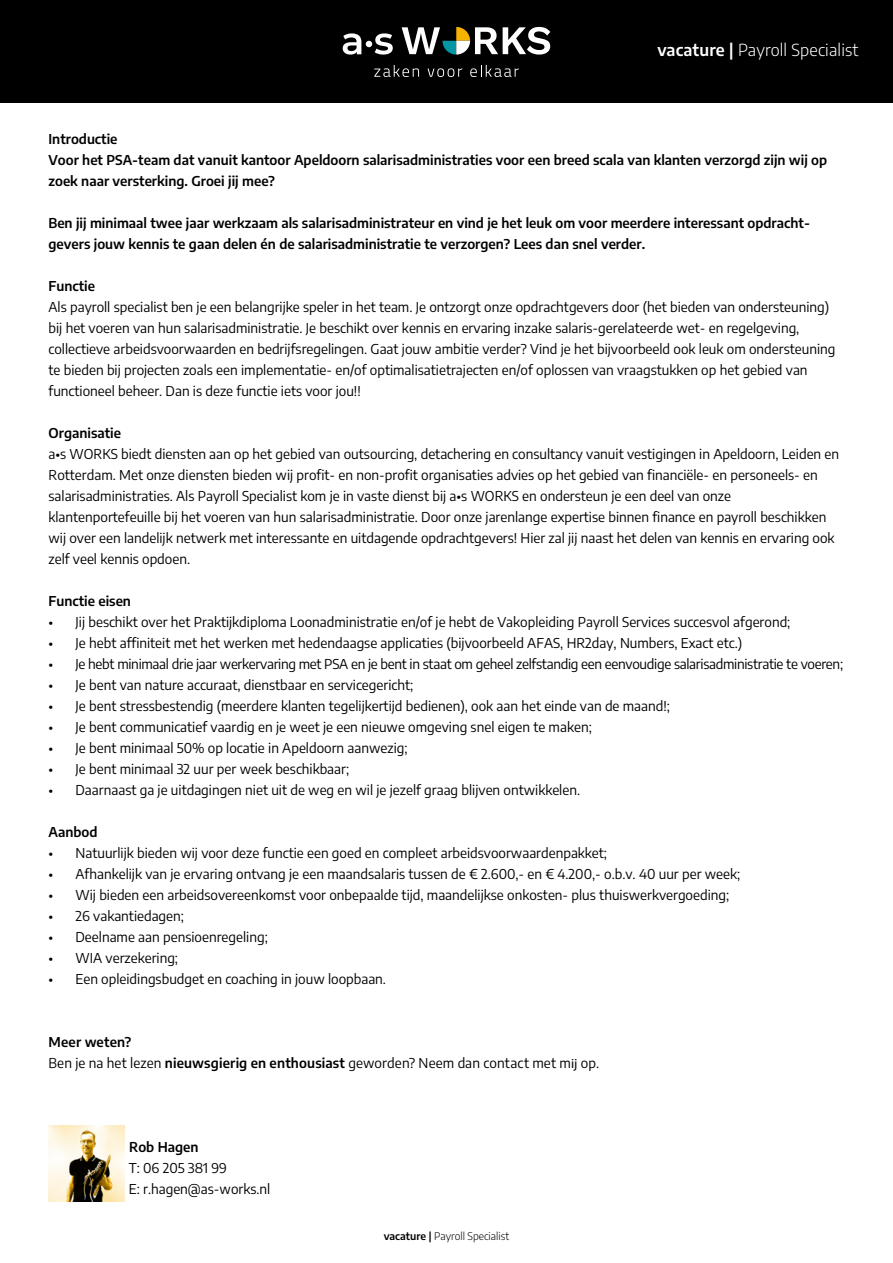
<style>
.page{position:relative;width:893px;height:1263px;background:#fff}
.page>*{position:absolute;margin:0;border:0;box-sizing:border-box;transform-origin:0 0}
.t1{font:300 16.5px "Encode Sans";letter-spacing:.01em;color:#fff}
.t2{font:13.5px/21px "Encode Sans";color:#000}
.t3{font:600 13.5px/21px "Encode Sans";color:#000}
.t4{font:13.5px "Encode Sans";letter-spacing:-.02em;color:#000}
.t5{font:300 10.5px "Encode Sans";color:#000}
.s1{font-weight:600}
.s2{font-family:"Myriad Pro"}
</style>
<div class="page">
<div style="left:0;top:0;width:893px;height:103px;background:#000"></div>
<svg style="left:374px;top:65px;width:45px;height:12px"></svg>
<svg style="left:428px;top:68px;width:34px;height:9px"></svg>
<svg style="left:470px;top:65px;width:49px;height:12px"></svg>
<svg style="left:402px;top:27px;width:148px;height:28px"></svg>
<svg style="left:343px;top:33px;width:50px;height:22px"></svg>
<img style="left:49px;top:1126px;width:75px;height:75px">
<p class="t1" style="left:657px;top:38px;width:202px"><span class="s1">vacature |</span> Payroll Specialist</p>
<p class="t3" style="left:49px;top:128px;width:780px">Introductie<br>Voor het PSA-team dat vanuit kantoor Apeldoorn salarisadministraties voor een breed scala van klanten verzorgd zijn wij op zoek naar versterking. Groei jij mee?</p>
<p class="t3" style="left:49px;top:212px;width:763px">Ben jij minimaal twee jaar werkzaam als salarisadministrateur en vind je het leuk om voor meerdere interessant opdracht&shy;gevers jouw kennis te gaan delen én de salarisadministratie te verzorgen? Lees dan snel verder.</p>
<p class="t3" style="left:49px;top:275px;width:48px">Functie</p>
<p class="t2" style="left:49px;top:296px;width:788px">Als payroll specialist ben je een belangrijke speler in het team. Je ontzorgt onze opdrachtgevers door (het bieden van ondersteuning) bij het voeren van hun salarisadministratie. Je beschikt over kennis en ervaring inzake salaris-gerelateerde wet- en regelgeving, collectieve arbeidsvoorwaarden en bedrijfsregelingen. Gaat jouw ambitie verder? Vind je het bijvoorbeeld ook leuk om ondersteuning te bieden bij projecten zoals een implementatie- en/of optimalisatietrajecten en/of oplossen van vraagstukken op het gebied van functioneel beheer. Dan is deze functie iets voor jou!!</p>
<p class="t3" style="left:49px;top:422px;width:74px">Organisatie</p>
<p class="t2" style="left:49px;top:443px;width:792px">a•s WORKS biedt diensten aan op het gebied van outsourcing, detachering en consultancy vanuit vestigingen in Apeldoorn, Leiden en Rotterdam. Met onze diensten bieden wij profit- en non-profit organisaties advies op het gebied van financiële- en personeels- en salarisadministraties. Als Payroll Specialist kom je in vaste dienst bij a•s WORKS en ondersteun je een deel van onze klantenportefeuille bij het voeren van hun salarisadministratie. Door onze jarenlange expertise binnen finance en payroll beschikken wij over een landelijk netwerk met interessante en uitdagende opdrachtgevers! Hier zal jij naast het delen van kennis en ervaring ook zelf veel kennis opdoen.</p>
<p class="t3" style="left:49px;top:590px;width:84px">Functie eisen</p>
<p class="t2" style="left:49px;top:611px;width:743px">• Jij beschikt over het Praktijkdiploma Loonadministratie en/of je hebt de Vakopleiding Payroll Services succesvol afgerond;</p>
<p class="t2" style="left:49px;top:632px;width:695px">• Je hebt affiniteit met het werken met hedendaagse applicaties (bijvoorbeeld AFAS, HR2day, Numbers, Exact etc.)</p>
<p class="t4" style="left:49px;top:654px;width:796px">• Je hebt minimaal drie jaar werkervaring met PSA en je bent in staat om geheel zelfstandig een eenvoudige salarisadministratie te voeren;</p>
<p class="t2" style="left:49px;top:674px;width:366px">• Je bent van nature accuraat, dienstbaar en servicegericht;</p>
<p class="t2" style="left:49px;top:695px;width:623px">• Je bent stressbestendig (meerdere klanten tegelijkertijd bedienen), ook aan het einde van de maand!;</p>
<p class="t2" style="left:49px;top:716px;width:545px">• Je bent communicatief vaardig en je weet je een nieuwe omgeving snel eigen te maken;</p>
<p class="t2" style="left:49px;top:737px;width:361px">• Je bent minimaal 50% op locatie in Apeldoorn aanwezig;</p>
<p class="t2" style="left:49px;top:758px;width:302px">• Je bent minimaal 32 uur per week beschikbaar;</p>
<p class="t2" style="left:49px;top:779px;width:533px">• Daarnaast ga je uitdagingen niet uit de weg en wil je jezelf graag blijven ontwikkelen.</p>
<p class="t3" style="left:49px;top:821px;width:50px">Aanbod</p>
<p class="t2" style="left:49px;top:842px;width:560px">• Natuurlijk bieden wij voor deze functie een goed en compleet arbeidsvoorwaardenpakket;</p>
<p class="t2" style="left:49px;top:863px;width:693px">• Afhankelijk van je ervaring ontvang je een maandsalaris tussen de € 2.600,- en € 4.200,- o.b.v. 40 uur per week;</p>
<p class="t2" style="left:49px;top:884px;width:682px">• Wij bieden een arbeidsovereenkomst voor onbepaalde tijd, maandelijkse onkosten- plus thuiswerkvergoeding;</p>
<p class="t2" style="left:49px;top:905px;width:137px">• 26 vakantiedagen;</p>
<p class="t2" style="left:49px;top:926px;width:221px">• Deelname aan pensioenregeling;</p>
<p class="t2" style="left:49px;top:947px;width:131px">• WIA verzekering;</p>
<p class="t2" style="left:49px;top:968px;width:339px">• Een opleidingsbudget en coaching in jouw loopbaan.</p>
<p class="t2" style="left:49px;top:1031px;width:552px"><span class="s1">Meer weten?<br></span>Ben je na het lezen <span class="s1">nieuwsgierig en enthousiast</span> geworden? Neem dan contact met m<span class="s2">ij</span> op.</p>
<p class="t3" style="left:129px;top:1136px;width:71px">Rob Hagen</p>
<p class="t2" style="left:129px;top:1157px;width:143px">T: 06 205 381 99<br>E: r.hagen@as-works.nl</p>
<p class="t5" style="left:384px;top:1229px;width:127px"><span class="s1">vacature |</span> Payroll Specialist</p>
</div>
